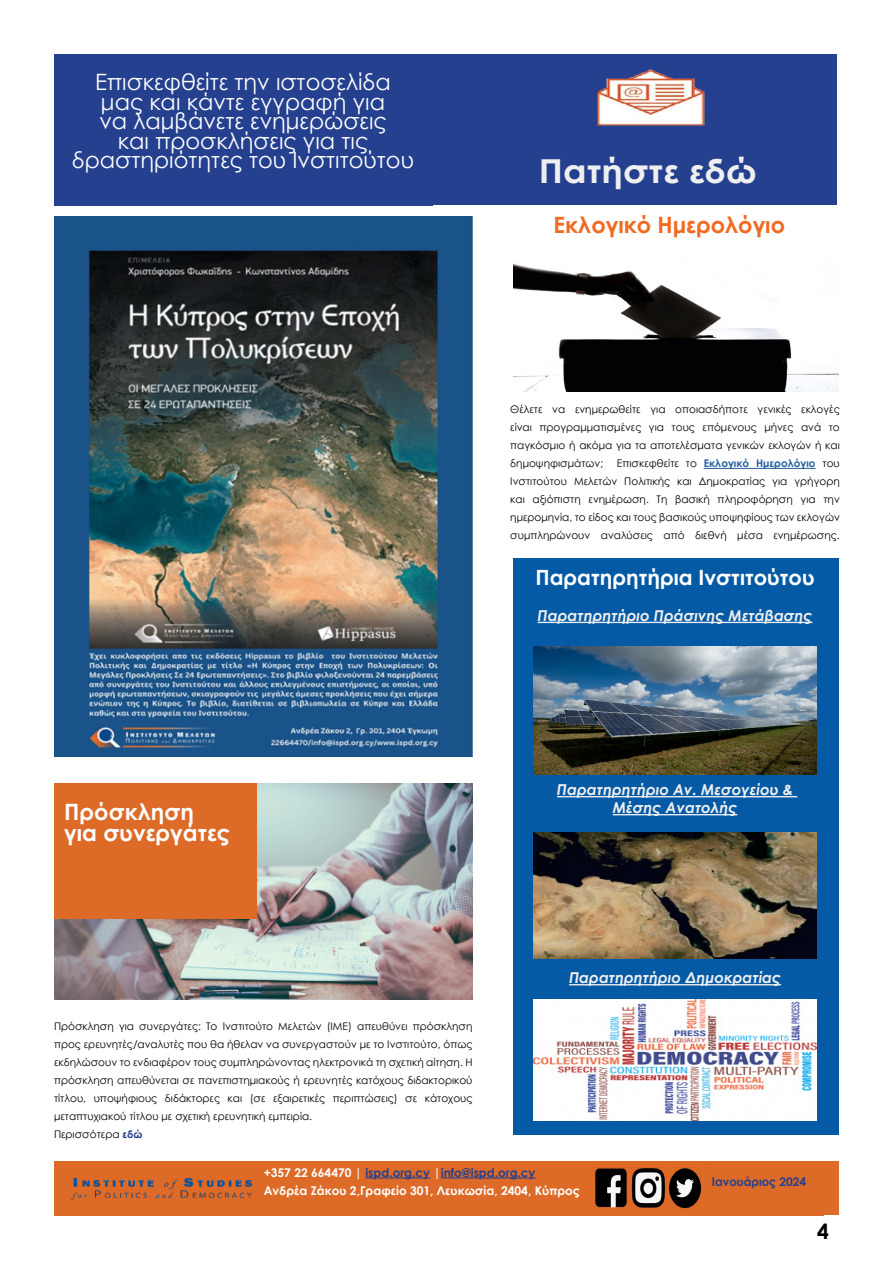
<style>
.page{position:relative;width:893px;height:1263px;background:#fff}
.page>*{position:absolute;margin:0;border:0;box-sizing:border-box;transform-origin:0 0}
.t1{font:700 33px "Century Gothic";color:#efeff0;scale:1.08 1}
.t2{font:22.5px/19.5px "Century Gothic";color:#fff;text-align:center}
.t3{font:700 22.5px/21px "Century Gothic";color:#fff}
.t4{font:700 22.5px "Century Gothic";color:#f26921}
.t5{font:700 21px "Century Gothic";color:#fff}
.t6{font:700 21px "Century Gothic";color:#000}
.t7{font:italic 700 15px/18px "Century Gothic";color:#efeff0;text-align:center}
.t8{font:700 12px/18px "Century Gothic";color:#fff}
.t9{font:700 12px "Century Gothic";color:#25408f}
.t10{font:10.5px/18px "Century Gothic";color:#000;text-align:justify}
.s1{font-weight:700;color:#215e9e}
.s2{font-weight:700;color:#25408f}
.s3{color:#25408f}
</style>
<div class="page">
<img style="left:54px;top:783px;width:418px;height:216px">
<div style="left:513px;top:558px;width:326px;height:576px;background:#055aa5"></div>
<img style="left:534px;top:646px;width:282px;height:128px">
<div style="left:54px;top:783px;width:202px;height:135px;background:#dd6a27"></div>
<div style="left:54px;top:1161px;width:770px;height:54px;background:#dd6a27"></div>
<div style="left:824px;top:1161px;width:15px;height:54px;background:#dd6a27"></div>
<hr style="left:365px;top:1177px;width:65px;height:1px;background:#25408f">
<hr style="left:441px;top:1177px;width:95px;height:1px;background:#25408f">
<img style="left:534px;top:833px;width:282px;height:126px">
<hr style="left:538px;top:622px;width:274px;height:1px;background:#efeff0">
<hr style="left:557px;top:796px;width:240px;height:1px;background:#efeff0">
<hr style="left:613px;top:814px;width:124px;height:1px;background:#efeff0">
<img style="left:534px;top:1000px;width:282px;height:121px">
<hr style="left:569px;top:984px;width:212px;height:1px;background:#efeff0">
<img style="left:70px;top:1177px;width:182px;height:23px">
<div style="left:54px;top:54px;width:378px;height:151px;background:#25408f"></div>
<div style="left:418px;top:54px;width:419px;height:151px;background:#25408f"></div>
<img style="left:596px;top:69px;width:110px;height:57px">
<img style="left:595px;top:1168px;width:107px;height:41px">
<img style="left:513px;top:263px;width:326px;height:129px">
<hr style="left:704px;top:468px;width:112px;height:1px;background:#215e9e">
<img style="left:54px;top:216px;width:418px;height:540px">
<h2 class="t2" style="left:72px;top:72px;width:344px">Eπισκεφθείτε την ιστοσελίδα μας και κάντε εγγραφή για<br>να λαμβάνετε ενημερώσεις<br>και προσκλήσεις για τις δραστηριότητες του Ινστιτούτου</h2>
<h2 class="t3" style="left:64px;top:800px;width:167px">Πρόσκληση για συνεργάτες</h2>
<h1 class="t1" style="left:539px;top:146px;width:203px">Πατήστε εδώ</h1>
<h2 class="t4" style="left:554px;top:208px;width:233px">Εκλογικό Ημερολόγιο</h2>
<p class="t10" style="left:510px;top:400px;width:331px">Θέλετε να ενημερωθείτε για οποιασδήποτε γενικές εκλογές είναι προγραμματισμένες για τους επόμενους μήνες ανά το παγκόσμιο ή ακόμα για τα αποτελέσματα γενικών εκλογών ή και δημοψηφισμάτων;</p>
<p class="t10" style="left:510px;top:454px;width:331px;text-indent:107px">Επισκεφθείτε το <span class="s1">Εκλογικό Ημερολόγιο</span> του Ινστιτούτου Μελετών Πολιτικής και Δημοκρατίας για γρήγορη και αξιόπιστη ενημέρωση. Τη βασική πληροφόρηση για την ημερομηνία, το είδος και τους βασικούς υποψηφίους των εκλογών συμπληρώνουν αναλύσεις από διεθνή μέσα ενημέρωσης.</p>
<h3 class="t5" style="left:535px;top:561px;width:281px">Παρατηρητήρια Ινστιτούτου</h3>
<h3 class="t7" style="left:538px;top:606px;width:276px">Παρατηρητήριο Πράσινης Μετάβασης</h3>
<h3 class="t7" style="left:557px;top:780px;width:238px">Παρατηρητήριο Αν. Μεσογείου &amp;<br>Μέσης Ανατολής</h3>
<h3 class="t7" style="left:569px;top:968px;width:213px">Παρατηρητήριο Δημοκρατίας</h3>
<p class="t10" style="left:54px;top:1017px;width:420px;text-align:left">Πρόσκληση για συνεργάτες: Το Ινστιτούτο Μελετών (ΙΜΕ) απευθύνει πρόσκληση προς ερευνητές/αναλυτές που θα ήθελαν να συνεργαστούν με το Ινστιτούτο, όπως εκδηλώσουν το ενδιαφέρον τους συμπληρώνοντας ηλεκτρονικά τη σχετική αίτηση. Η πρόσκληση απευθύνεται σε πανεπιστημιακούς ή ερευνητές κατόχους διδακτορικού τίτλου, υποψήφιους διδάκτορες και (σε εξαιρετικές περιπτώσεις) σε κάτοχους μεταπτυχιακού τίτλου με σχετική ερευνητική εμπειρία.<br>Περισσότερα <span class="s2">εδώ</span></p>
<p class="t8" style="left:264px;top:1163px;width:318px">+357 22 664470 | <span class="s3">ispd.org.cy</span> |<span class="s3">info@ispd.org.cy<br></span>Ανδρέα Ζάκου 2,Γραφείο 301, Λευκωσία, 2404, Κύπρος</p>
<p class="t9" style="left:712px;top:1173px;width:96px">Ιανουάριος 2024</p>
<h3 class="t6" style="left:817px;top:1215px;width:13px">4</h3>
</div>
